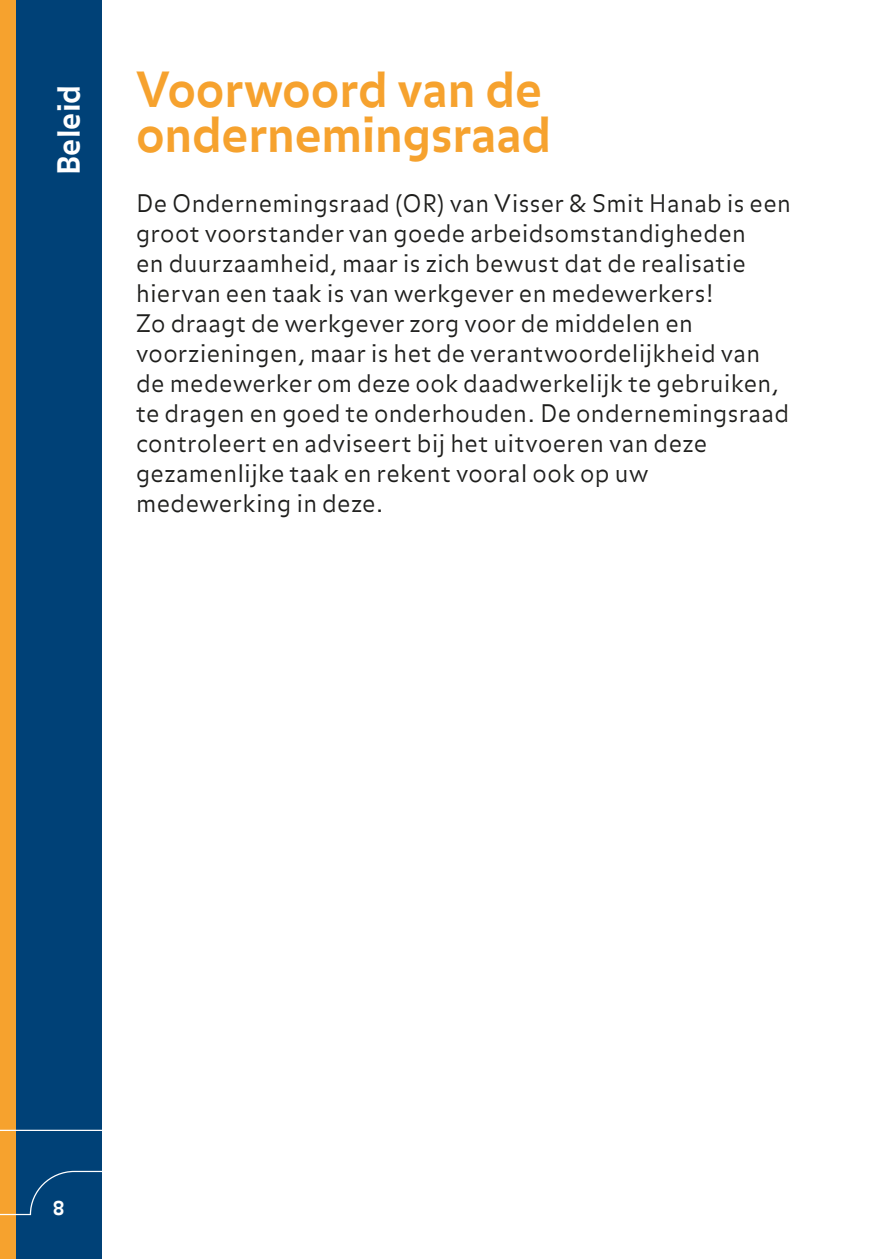
<style>
.page{position:relative;width:893px;height:1259px;background:#fff}
.page>*{position:absolute;margin:0;border:0;box-sizing:border-box;transform-origin:0 0}
.t1{font:700 48px/45px "Balance";letter-spacing:-.005em;color:#f6a22e}
.t2{font:700 30.3px "Balance";letter-spacing:.005em;color:#fff}
.t3{font:300 24px/30px "Balance";letter-spacing:.01em;color:#1d1d1b}
.t4{font:700 20.1px "Balance";color:#fff}
</style>
<div class="page">
<div style="left:16px;top:0;width:85px;height:1259px;background:#004177"></div>
<div style="left:0;top:0;width:16px;height:1259px;background:#f6a22e"></div>
<svg style="left:0;top:1008px;width:102px;height:218px"></svg>
<p class="t2" style="left:51px;top:175px;width:92px;rotate:-90deg">Beleid</p>
<h1 class="t1" style="left:136px;top:70px;width:416px">Voorwoord van de ondernemingsraad</h1>
<p class="t3" style="left:136px;top:189px;width:656px">De Ondernemingsraad (OR) van Visser &amp; Smit Hanab is een groot voorstander van goede arbeidsomstandigheden<br>en duurzaamheid, maar is zich bewust dat de realisatie hiervan een taak is van werkgever en medewerkers!<br>Zo draagt de werkgever zorg voor de middelen en voorzieningen, maar is het de verantwoordelijkheid van de medewerker om deze ook daadwerkelijk te gebruiken, te dragen en goed te onderhouden. De ondernemingsraad controleert en adviseert bij het uitvoeren van deze gezamenlijke taak en rekent vooral ook op uw medewerking in deze.</p>
<p class="t4" style="left:53px;top:1196px;width:13px">8</p>
</div>
